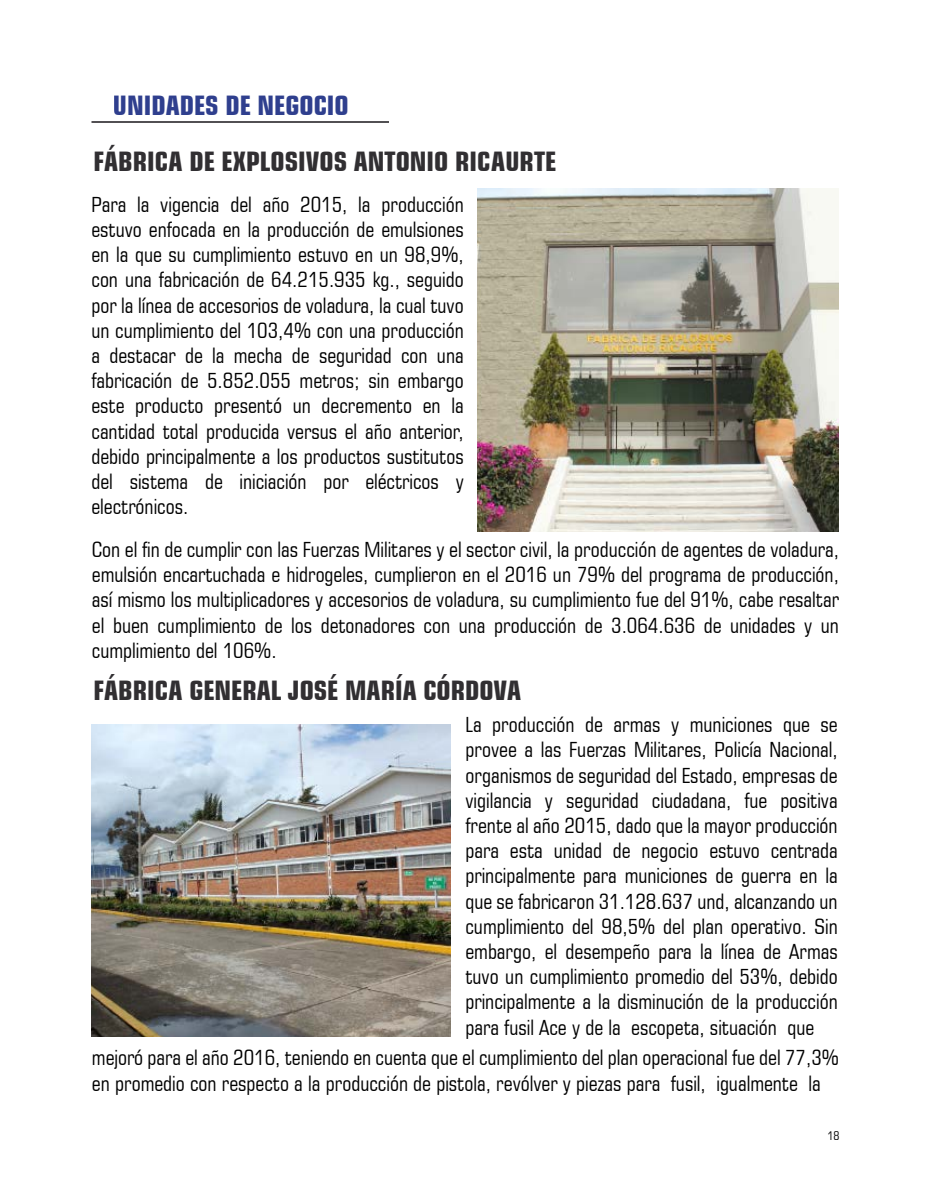
<style>
.page{position:relative;width:933px;height:1203px;background:#fff}
.page>*{position:absolute;margin:0;border:0;box-sizing:border-box;transform-origin:0 0}
.t1{font:700 condensed 27px "Square 721 BT";color:#312f32}
.t2{font:700 condensed 27px "Square 721 BT";color:#2f3f8e}
.t3{font:condensed 21px/25.2px "Square 721 BT";color:#000;text-align:justify}
.t4{font:condensed 12px "Square 721 BT";color:#000}
</style>
<div class="page">
<hr style="left:92px;top:121px;width:297px;height:2px;background:#1a171b">
<img style="left:477px;top:188px;width:362px;height:343px">
<img style="left:92px;top:725px;width:359px;height:311px">
<p class="t2" style="left:113px;top:89px;width:237px">UNIDADES DE NEGOCIO</p>
<p class="t1" style="left:93px;top:145px;width:464px">FÁBRICA DE EXPLOSIVOS ANTONIO RICAURTE</p>
<p class="t3" style="left:92px;top:192px;width:374px">Para la vigencia del año 2015, la producción estuvo enfocada en la producción de emulsiones en la que su cumplimiento estuvo en un 98,9%, con una fabricación de 64.215.935 kg., seguido por la línea de accesorios de voladura, la cual tuvo un cumplimiento del 103,4% con una producción a destacar de la mecha de seguridad con una fabricación de 5.852.055 metros; sin embargo este producto presentó un decremento en la cantidad total producida versus el año anterior, debido principalmente a los productos sustitutos del sistema de iniciación por eléctricos y electrónicos.</p>
<p class="t3" style="left:92px;top:537px;width:749px">Con el fin de cumplir con las Fuerzas Militares y el sector civil, la producción de agentes de voladura, emulsión encartuchada e hidrogeles, cumplieron en el 2016 un 79% del programa de producción, así mismo los multiplicadores y accesorios de voladura, su cumplimiento fue del 91%, cabe resaltar el buen cumplimiento de los detonadores con una producción de 3.064.636 de unidades y un cumplimiento del 106%.</p>
<p class="t1" style="left:93px;top:674px;width:429px">FÁBRICA GENERAL JOSÉ MARÍA CÓRDOVA</p>
<p class="t3" style="left:465px;top:712px;width:374px">La producción de armas y municiones que se provee a las Fuerzas Militares, Policía Nacional, organismos de seguridad del Estado, empresas de vigilancia y seguridad ciudadana, fue positiva frente al año 2015, dado que la mayor producción para esta unidad de negocio estuvo centrada principalmente para municiones de guerra en la que se fabricaron 31.128.637 und, alcanzando un cumplimiento del 98,5% del plan operativo. Sin embargo, el desempeño para la línea de Armas tuvo un cumplimiento promedio del 53%, debido principalmente a la disminución de la producción para fusil Ace y de la escopeta, situación que</p>
<p class="t3" style="left:92px;top:1045px;width:748px">mejoró para el año 2016, teniendo en cuenta que el cumplimiento del plan operacional fue del 77,3% en promedio con respecto a la producción de pistola, revólver y piezas para fusil, igualmente la</p>
<p class="t4" style="left:828px;top:1128px;width:13px">18</p>
</div>
